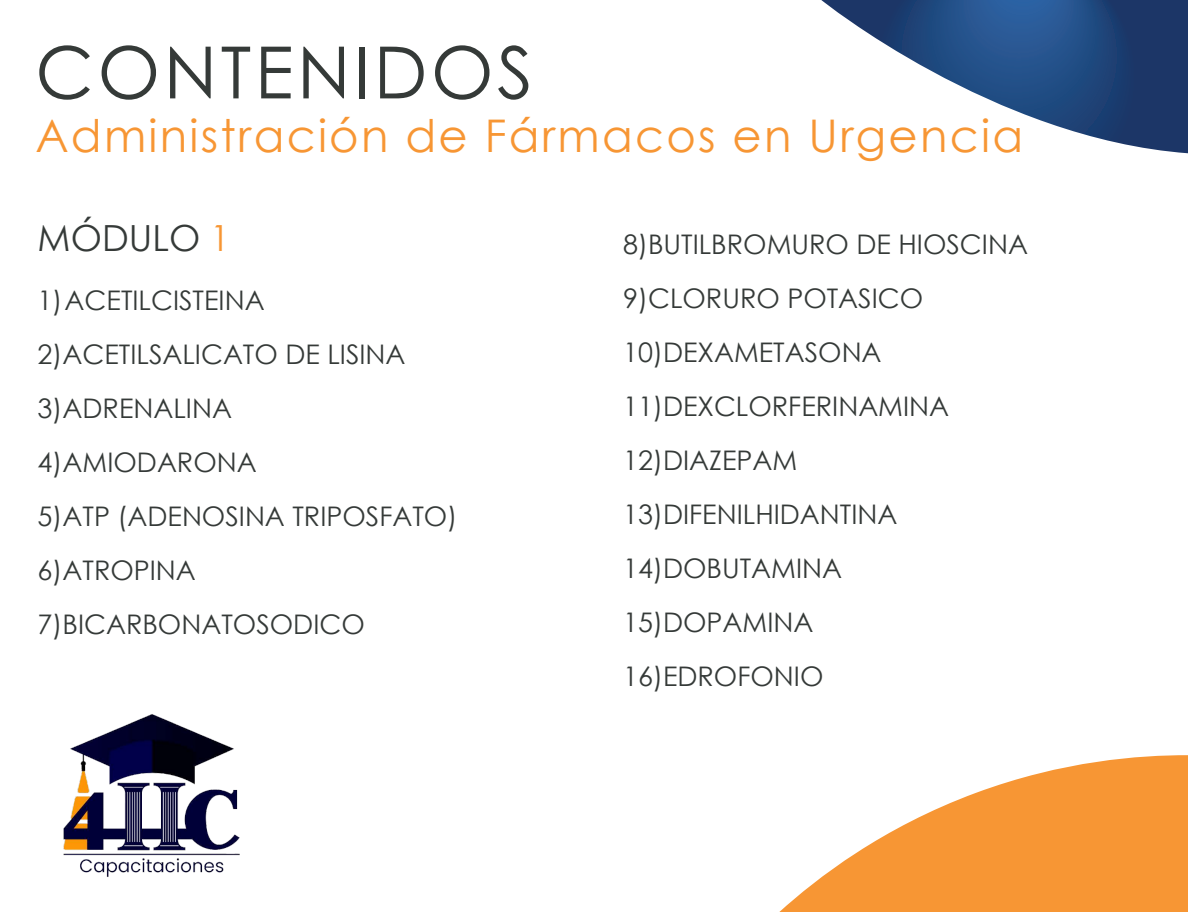
<style>
.page{position:relative;width:1188px;height:912px;background:#fff}
.page>*{position:absolute;margin:0;border:0;box-sizing:border-box;transform-origin:0 0}
.t1{font:72px "Century Gothic";letter-spacing:.05em;color:#353a38}
.t2{font:45px "Century Gothic";letter-spacing:.05em;color:#f79634}
.t3{font:36px "Century Gothic";color:#353a38}
.t4{font:27px/54px "Century Gothic";color:#353a38}
.s1{color:#f79634}
</style>
<div class="page">
<svg style="left:821px;top:0;width:367px;height:153px"></svg>
<svg style="left:779px;top:755px;width:409px;height:157px;fill:#f79634"></svg>
<img style="left:63px;top:714px;width:177px;height:163px">
<h1 class="t1" style="left:35px;top:22px;width:499px">CONTENIDOS</h1>
<h2 class="t2" style="left:35px;top:105px;width:989px">Administración de Fármacos en Urgencia</h2>
<h3 class="t3" style="left:38px;top:213px;width:194px">MÓDULO <span class="s1">1</span></h3>
<p class="t4" style="left:38px;top:273px;width:421px">1)ACETILCISTEINA<br>2)ACETILSALICATO DE LISINA<br>3)ADRENALINA<br>4)AMIODARONA<br>5)ATP (ADENOSINA TRIPOSFATO)<br>6)ATROPINA<br>7)BICARBONATOSODICO</p>
<p class="t4" style="left:623px;top:217px;width:406px">8)BUTILBROMURO DE HIOSCINA<br>9)CLORURO POTASICO<br>10)DEXAMETASONA<br>11)DEXCLORFERINAMINA<br>12)DIAZEPAM<br>13)DIFENILHIDANTINA<br>14)DOBUTAMINA<br>15)DOPAMINA<br>16)EDROFONIO</p>
</div>
